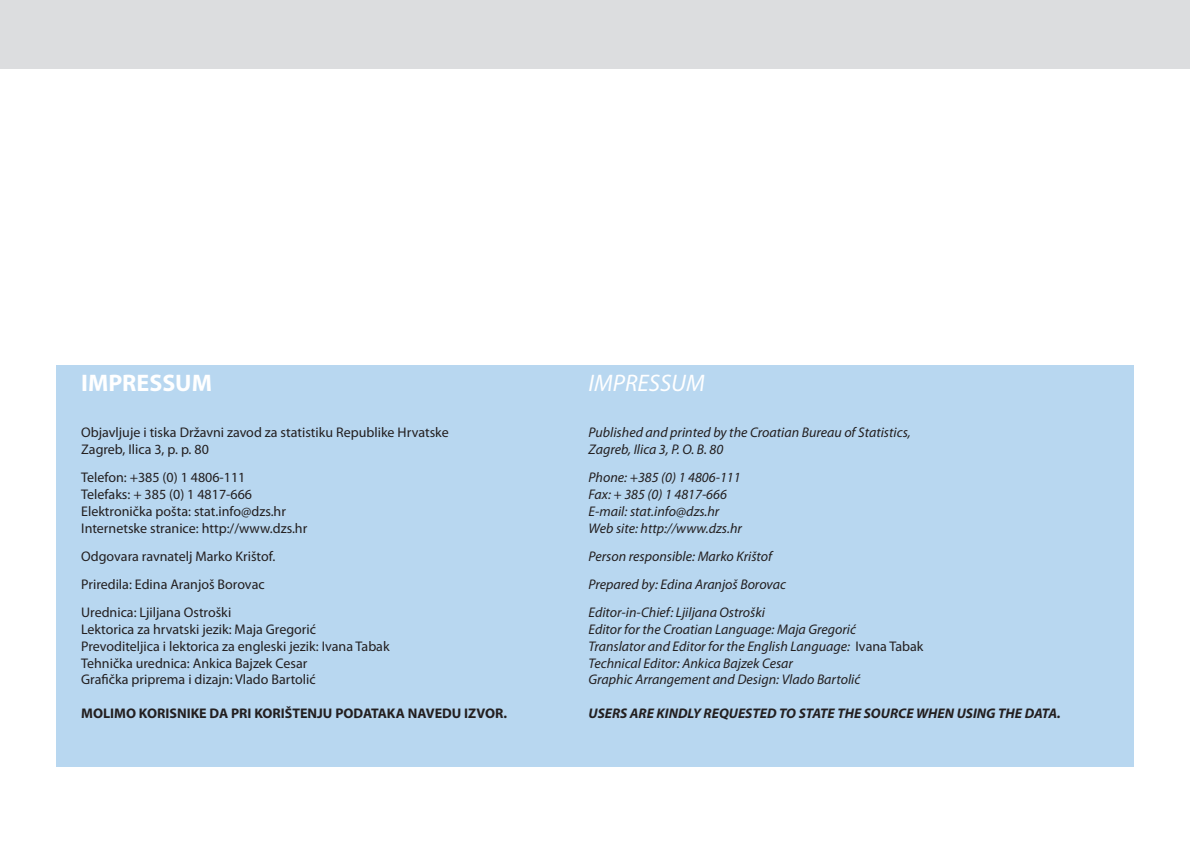
<style>
.page{position:relative;width:1190px;height:850px;background:#fff}
.page>*{position:absolute;margin:0;border:0;box-sizing:border-box;transform-origin:0 0}
.t1{font:700 24px "Myriad Pro";color:#fff}
.t2{font:italic 24px "Myriad Pro";color:#fff}
.t3{font:14px/16.8px "Myriad Pro";color:#231f20}
.t4{font:italic 14px/16.8px "Myriad Pro";color:#231f20}
.t5{font:italic 700 14px "Myriad Pro";color:#231f20}
.t6{font:700 14px "Myriad Pro";color:#231f20}
.s1{font-style:normal}
</style>
<div class="page">
<div style="left:0;top:0;width:1190px;height:69px;background:#dcdddf"></div>
<div style="left:56px;top:365px;width:1077px;height:401px;background:#b8d7f0"></div>
<h1 class="t1" style="left:81px;top:369px;width:132px">IMPRESSUM</h1>
<h1 class="t2" style="left:588px;top:370px;width:118px">IMPRESSUM</h1>
<p class="t3" style="left:81px;top:424px;width:369px">Objavljuje i tiska Državni zavod za statistiku Republike Hrvatske<br>Zagreb, Ilica 3, p. p. 80</p>
<p class="t3" style="left:81px;top:469px;width:228px">Telefon: +385 (0) 1 4806-111<br>Telefaks: + 385 (0) 1 4817-666<br>Elektronička pošta: stat.info@dzs.hr Internetske stranice: http://www.dzs.hr</p>
<p class="t3" style="left:81px;top:542px;width:196px;line-height:28.2px">Odgovara ravnatelj Marko Krištof.<br>Priredila: Edina Aranjoš Borovac<br>Urednica: Ljiljana Ostroški</p>
<p class="t3" style="left:81px;top:621px;width:310px">Lektorica za hrvatski jezik: Maja Gregorić Prevoditeljica i lektorica za engleski jezik: Ivana Tabak Tehnička urednica: Ankica Bajzek Cesar<br>Grafička priprema i dizajn: Vlado Bartolić</p>
<p class="t6" style="left:81px;top:705px;width:427px">MOLIMO KORISNIKE DA PRI KORIŠTENJU PODATAKA NAVEDU IZVOR.</p>
<p class="t4" style="left:588px;top:424px;width:324px">Published and printed by the Croatian Bureau of Statistics,<br>Zagreb, Ilica 3, P. O. B. 80</p>
<p class="t4" style="left:588px;top:469px;width:155px">Phone: +385 (0) 1 4806-111<br>Fax: + 385 (0) 1 4817-666<br>E-mail: stat.info@dzs.hr<br>Web site: http://www.dzs.hr</p>
<p class="t4" style="left:588px;top:542px;width:199px;line-height:28.2px">Person responsible: Marko Krištof<br>Prepared by: Edina Aranjoš Borovac<br>Editor-in-Chief: Ljiljana Ostroški</p>
<p class="t4" style="left:588px;top:621px;width:336px">Editor for the Croatian Language: Maja Gregorić<br>Translator and Editor for the English Language: <span class="s1">Ivana Tabak </span>Technical Editor: Ankica Bajzek Cesar<br>Graphic Arrangement and Design: Vlado Bartolić</p>
<p class="t5" style="left:588px;top:705px;width:473px">USERS ARE KINDLY REQUESTED TO STATE THE SOURCE WHEN USING THE DATA.</p>
</div>
